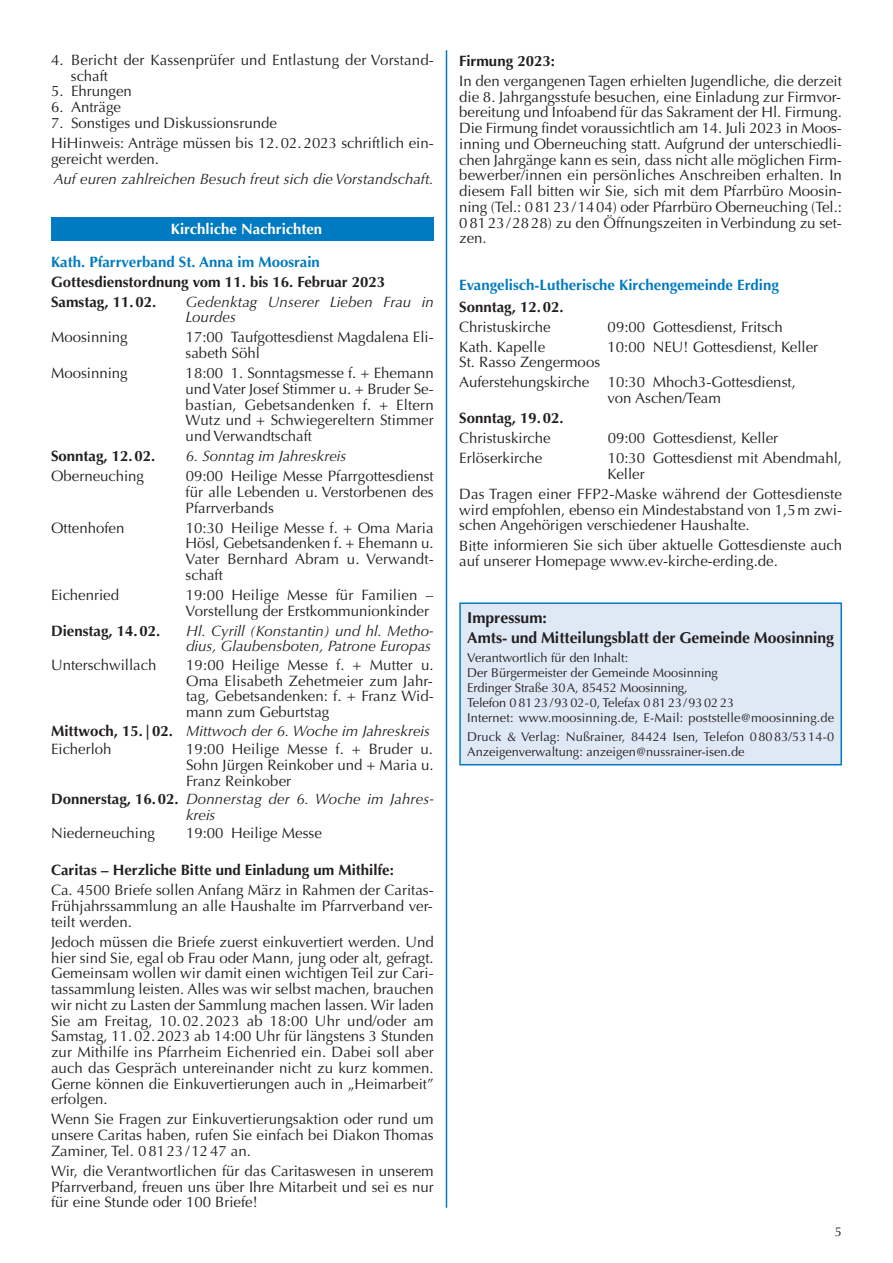
<style>
.page{position:relative;width:893px;height:1263px;background:#fff}
.page>*{position:absolute;margin:0;border:0;box-sizing:border-box;transform-origin:0 0}
.t1{font:700 15.75px/20px "Optima";color:#231f20}
.t2{font:15px/15.8px "Optima";color:#231f20;text-align:justify}
.t3{font:italic 15px/15.8px "Optima";color:#231f20}
.t4{font:700 15px/20px "Optima";color:#231f20}
.t5{font:700 15px "Optima";color:#007ac0}
.t6{font:700 15px "Optima";color:#fff}
.t7{font:12.75px/15px "Optima";color:#231f20}
.s1{font-weight:700;font-style:normal}
.s2{font-style:normal}
</style>
<div class="page">
<hr style="left:446px;top:50px;width:1px;height:1158px;background:#007ac0">
<div style="left:51px;top:217px;width:383px;height:23px;background:#007ac0"></div>
<div style="left:461px;top:604px;width:379px;height:160px;background:#dfe8f5"></div>
<div style="left:459px;top:602px;width:383px;height:163px;border:2px solid #007ac0"></div>
<p class="t2" style="left:71px;top:53px;width:364px;text-indent:-20px">4. Bericht der Kassenprüfer und Entlastung der Vorstand&shy;schaft</p>
<p class="t2" style="left:51px;top:85px;width:82px">5. Ehrungen</p>
<p class="t2" style="left:51px;top:101px;width:72px">6. Anträge</p>
<p class="t2" style="left:51px;top:114px;width:384px;line-height:20px">7. Sonstiges und Diskussionsrunde<br>HiHinweis: Anträge müssen bis 12.02.2023 schriftlich ein-</p>
<p class="t2" style="left:51px;top:152px;width:110px">gereicht werden.</p>
<p class="t3" style="left:54px;top:172px;width:381px">Auf euren zahlreichen Besuch freut sich die Vorstandschaft.</p>
<p class="t6" style="left:171px;top:222px;width:153px">Kirchliche Nachrichten</p>
<p class="t5" style="left:51px;top:255px;width:270px">Kath. Pfarrverband St. Anna im Moosrain</p>
<p class="t4" style="left:51px;top:273px;width:336px">Gottesdienstordnung vom 11. bis 16. Februar 2023<br>Samstag, 11.02.</p>
<p class="t3" style="left:186px;top:295px;width:250px">Gedenktag Unserer Lieben Frau in<br>Lourdes</p>
<p class="t2" style="left:51px;top:331px;width:78px">Moosinning</p>
<p class="t2" style="left:186px;top:331px;width:250px">17:00 Taufgottesdienst Magdalena Eli&shy;sabeth Söhl</p>
<p class="t2" style="left:51px;top:366px;width:78px">Moosinning</p>
<p class="t2" style="left:186px;top:366px;width:250px">18:00 1. Sonntagsmesse f. + Ehemann und Vater Josef Stimmer u. + Bruder Se&shy;bastian, Gebetsandenken f. + Eltern Wutz und + Schwiegereltern Stimmer und Verwandtschaft</p>
<p class="t4" style="left:51px;top:447px;width:106px">Sonntag, 12.02.</p>
<p class="t3" style="left:186px;top:449px;width:162px">6. Sonntag im Jahreskreis</p>
<p class="t2" style="left:51px;top:469px;width:95px">Oberneuching</p>
<p class="t2" style="left:186px;top:469px;width:250px">09:00 Heilige Messe Pfarrgottesdienst für alle Lebenden u. Verstorbenen des Pfarrverbands</p>
<p class="t2" style="left:51px;top:521px;width:75px">Ottenhofen</p>
<p class="t2" style="left:186px;top:521px;width:250px">10:30 Heilige Messe f. + Oma Maria Hösl, Gebetsandenken f. + Ehemann u.<br>Vater Bernhard Abram u. Verwandt&shy;schaft</p>
<p class="t2" style="left:51px;top:588px;width:70px">Eichenried</p>
<p class="t2" style="left:186px;top:588px;width:249px">19:00 Heilige Messe für Familien –<br>Vorstellung der Erstkommunionkinder</p>
<p class="t4" style="left:51px;top:622px;width:111px">Dienstag, 14. 02.</p>
<p class="t3" style="left:186px;top:624px;width:249px">Hl. Cyrill (Konstantin) und hl. Metho&shy;dius, Glaubensboten, Patrone Europas</p>
<p class="t2" style="left:51px;top:658px;width:107px">Unterschwillach</p>
<p class="t2" style="left:186px;top:658px;width:249px">19:00 Heilige Messe f. + Mutter u.<br>Oma Elisabeth Zehetmeier zum Jahr&shy;tag, Gebetsandenken: f. + Franz Wid&shy;mann zum Geburtstag</p>
<p class="t3" style="left:51px;top:723px;width:380px;line-height:18.5px"><span class="s1">Mittwoch, 15.|02.</span> Mittwoch der 6. Woche im Jahreskreis<br><span class="s2">Eicherloh</span></p>
<p class="t2" style="left:186px;top:743px;width:249px">19:00 Heilige Messe f. + Bruder u.<br>Sohn Jürgen Reinkober und + Maria u.<br>Franz Reinkober</p>
<p class="t3" style="left:186px;top:792px;width:249px;text-indent:-135px"><span class="s1">Donnerstag, 16. 02.</span> Donnerstag der 6. Woche im Jahres&shy;kreis</p>
<p class="t2" style="left:51px;top:827px;width:105px">Niederneuching</p>
<p class="t2" style="left:186px;top:827px;width:137px">19:00 Heilige Messe</p>
<p class="t4" style="left:51px;top:862px;width:344px">Caritas – Herzliche Bitte und Einladung um Mithilfe:</p>
<p class="t2" style="left:51px;top:884px;width:384px">Ca. 4500 Briefe sollen Anfang März in Rahmen der Caritas-Frühjahrssammlung an alle Haushalte im Pfarrverband ver&shy;teilt werden.</p>
<p class="t2" style="left:51px;top:935px;width:384px">Jedoch müssen die Briefe zuerst einkuvertiert werden. Und hier sind Sie, egal ob Frau oder Mann, jung oder alt, gefragt.<br>Gemeinsam wollen wir damit einen wichtigen Teil zur Cari&shy;tassammlung leisten. Alles was wir selbst machen, brauchen wir nicht zu Lasten der Sammlung machen lassen. Wir laden Sie am Freitag, 10.02.2023 ab 18:00 Uhr und/oder am Samstag, 11.02.2023 ab 14:00 Uhr für längstens 3 Stunden zur Mithilfe ins Pfarrheim Eichenried ein. Dabei soll aber auch das Gespräch untereinander nicht zu kurz kommen.<br>Gerne können die Einkuvertierungen auch in „Heimarbeit” erfolgen.</p>
<p class="t2" style="left:51px;top:1113px;width:384px">Wenn Sie Fragen zur Einkuvertierungsaktion oder rund um unsere Caritas haben, rufen Sie einfach bei Diakon Thomas Zaminer, Tel. 08123/1247 an.</p>
<p class="t2" style="left:51px;top:1164px;width:384px">Wir, die Verantwortlichen für das Caritaswesen in unserem Pfarrverband, freuen uns über Ihre Mitarbeit und sei es nur für eine Stunde oder 100 Briefe!</p>
<p class="t4" style="left:459px;top:52px;width:97px">Firmung 2023:</p>
<p class="t2" style="left:459px;top:74px;width:384px">In den vergangenen Tagen erhielten Jugendliche, die derzeit die 8. Jahrgangsstufe besuchen, eine Einladung zur Firmvor&shy;bereitung und Infoabend für das Sakrament der Hl. Firmung.<br>Die Firmung findet voraussichtlich am 14. Juli 2023 in Moos - inning und Oberneuching statt. Aufgrund der unterschiedli&shy;chen Jahrgänge kann es sein, dass nicht alle möglichen Firm&shy;bewerber/innen ein persönliches Anschreiben erhalten. In diesem Fall bitten wir Sie, sich mit dem Pfarrbüro Moosin&shy;ning (Tel.: 08123/1404) oder Pfarrbüro Oberneuching (Tel.:<br>08123/2828) zu den Öffnungszeiten in Verbindung zu set&shy;zen.</p>
<p class="t5" style="left:459px;top:278px;width:321px">Evangelisch-Lutherische Kirchengemeinde Erding</p>
<p class="t4" style="left:459px;top:298px;width:106px">Sonntag, 12.02.</p>
<p class="t2" style="left:459px;top:320px;width:93px">Christuskirche</p>
<p class="t2" style="left:608px;top:320px;width:177px">09:00 Gottesdienst, Fritsch</p>
<p class="t2" style="left:459px;top:340px;width:87px">Kath. Kapelle</p>
<p class="t2" style="left:608px;top:340px;width:212px">10:00 NEU! Gottesdienst, Keller</p>
<p class="t2" style="left:459px;top:354px;width:338px;line-height:20px">St. Rasso Zengermoos<br>Auferstehungskirche 10:30 Mhoch3-Gottesdienst,</p>
<p class="t2" style="left:608px;top:392px;width:115px">von Aschen/Team</p>
<p class="t4" style="left:459px;top:410px;width:106px">Sonntag, 19. 02.</p>
<p class="t2" style="left:459px;top:432px;width:93px">Christuskirche</p>
<p class="t2" style="left:608px;top:432px;width:172px">09:00 Gottesdienst, Keller</p>
<p class="t2" style="left:459px;top:452px;width:84px">Erlöserkirche</p>
<p class="t2" style="left:608px;top:452px;width:236px">10:30 Gottesdienst mit Abendmahl,<br>Keller</p>
<p class="t2" style="left:459px;top:487px;width:384px">Das Tragen einer FFP2-Maske während der Gottesdienste wird empfohlen, ebenso ein Mindestabstand von 1,5m zwi&shy;schen Angehörigen verschiedener Haushalte.</p>
<p class="t2" style="left:459px;top:539px;width:384px">Bitte informieren Sie sich über aktuelle Gottesdienste auch auf unserer Homepage www.ev-kirche-erding.de.</p>
<p class="t1" style="left:467px;top:609px;width:368px">Impressum:<br>Amts- und Mitteilungsblatt der Gemeinde Moosinning</p>
<p class="t7" style="left:467px;top:651px;width:368px">Verantwortlich für den Inhalt:<br>Der Bürgermeister der Gemeinde Moosinning<br>Erdinger Straße 30 A, 85452 Moosinning,<br>Telefon 0 81 23/93 02-0, Telefax 0 81 23/93 02 23<br>Internet: www.moosinning.de, E-Mail: poststelle@moosinning.de</p>
<p class="t7" style="left:467px;top:731px;width:368px">Druck &amp; Verlag: Nußrainer, 84424 Isen, Telefon 08083/53 14-0<br>Anzeigenverwaltung: anzeigen@nussrainer-isen.de</p>
<p class="t7" style="left:835px;top:1226px;width:9px">5</p>
</div>
